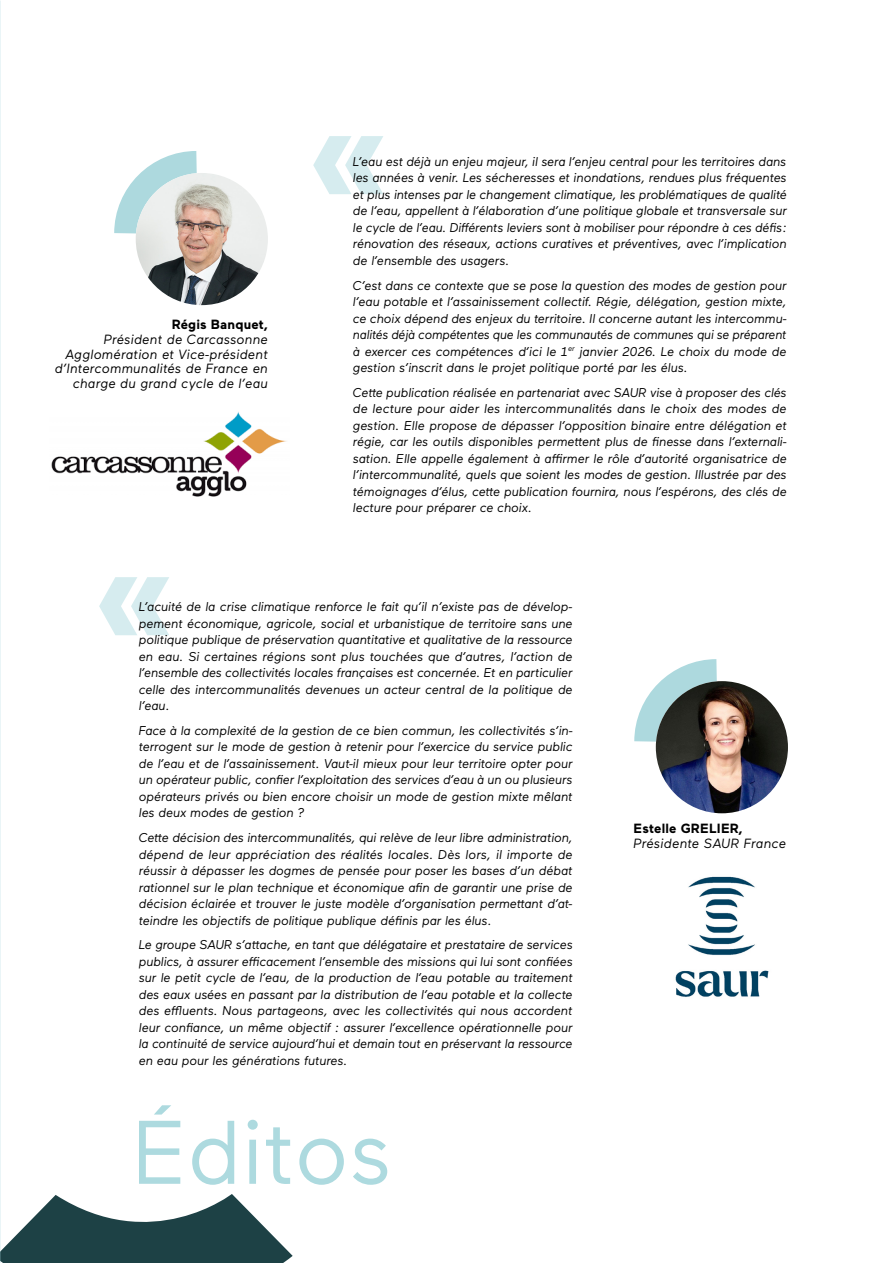
<style>
.page{position:relative;width:893px;height:1263px;background:#fff}
.page>*{position:absolute;margin:0;border:0;box-sizing:border-box;transform-origin:0 0}
.t1{font:900 118.65px "Maax";color:#addadf}
.t2{font:90px "Maax";color:#addadf}
.t3{font:italic 13.35px/14.7px "Maax";letter-spacing:.015em;color:#000;text-align:right}
.t4{font:700 13.35px "Maax";letter-spacing:.015em;color:#000}
.t5{font:italic 12.75px/16.5px "Maax";letter-spacing:-.005em;color:#000;text-align:justify}
</style>
<div class="page">
<svg style="left:0;top:1194px;width:293px;height:69px"></svg>
<svg style="left:114px;top:151px;width:83px;height:115px"></svg>
<img style="left:136px;top:173px;width:132px;height:132px;border-radius:66px">
<img style="left:51px;top:412px;width:236px;height:85px">
<svg style="left:634px;top:659px;width:115px;height:115px"></svg>
<img style="left:656px;top:681px;width:132px;height:132px;border-radius:66px">
<img style="left:675px;top:876px;width:94px;height:121px">
<p class="t4" style="left:172px;top:316px;width:98px">Régis Banquet,</p>
<p class="t3" style="left:55px;top:331px;width:214px">Président de Carcassonne<br>Agglomération et Vice-président d’Intercommunalités de France en charge du grand cycle de l’eau</p>
<h1 class="t1" style="left:310px;top:75px;width:78px">«</h1>
<p class="t5" style="left:353px;top:153px;width:435px">L’eau est déjà un enjeu majeur, il sera l’enjeu central pour les territoires dans les années à venir. Les sécheresses et inondations, rendues plus fréquentes et plus intenses par le changement climatique, les problématiques de qualité de l’eau, appellent à l’élaboration d’une politique globale et transversale sur le cycle de l’eau. Différents leviers sont à mobiliser pour répondre à ces défis : rénovation des réseaux, actions curatives et préventives, avec l’implication de l’ensemble des usagers.</p>
<p class="t5" style="left:353px;top:276px;width:435px">C’est dans ce contexte que se pose la question des modes de gestion pour l’eau potable et l’assainissement collectif. Régie, délégation, gestion mixte, ce choix dépend des enjeux du territoire. Il concerne autant les intercommu&shy;nalités déjà compétentes que les communautés de communes qui se préparent à exercer ces compétences d’ici le 1<sup>er</sup> janvier 2026. Le choix du mode de gestion s’inscrit dans le projet politique porté par les élus.</p>
<p class="t5" style="left:353px;top:384px;width:435px">Cette publication réalisée en partenariat avec SAUR vise à proposer des clés de lecture pour aider les intercommunalités dans le choix des modes de gestion. Elle propose de dépasser l’opposition binaire entre délégation et régie, car les outils disponibles permettent plus de finesse dans l’externali&shy;sation. Elle appelle également à affirmer le rôle d’autorité organisatrice de l’intercommunalité, quels que soient les modes de gestion. Illustrée par des témoignages d’élus, cette publication fournira, nous l’espérons, des clés de lecture pour préparer ce choix.</p>
<h1 class="t1" style="left:95px;top:516px;width:78px">«</h1>
<p class="t5" style="left:139px;top:598px;width:435px">L’acuité de la crise climatique renforce le fait qu’il n’existe pas de dévelop&shy;pement économique, agricole, social et urbanistique de territoire sans une politique publique de préservation quantitative et qualitative de la ressource en eau. Si certaines régions sont plus touchées que d’autres, l’action de l’ensemble des collectivités locales françaises est concernée. Et en particulier celle des intercommunalités devenues un acteur central de la politique de l’eau.</p>
<p class="t5" style="left:139px;top:721px;width:435px">Face à la complexité de la gestion de ce bien commun, les collectivités s’in&shy;terrogent sur le mode de gestion à retenir pour l’exercice du service public de l’eau et de l’assainissement. Vaut-il mieux pour leur territoire opter pour un opérateur public, confier l’exploitation des services d’eau à un ou plusieurs opérateurs privés ou bien encore choisir un mode de gestion mixte mêlant les deux modes de gestion ?</p>
<p class="t5" style="left:139px;top:829px;width:435px">Cette décision des intercommunalités, qui relève de leur libre administration, dépend de leur appréciation des réalités locales. Dès lors, il importe de réussir à dépasser les dogmes de pensée pour poser les bases d’un débat rationnel sur le plan technique et économique afin de garantir une prise de décision éclairée et trouver le juste modèle d’organisation permettant d’at&shy;teindre les objectifs de politique publique définis par les élus.</p>
<p class="t5" style="left:139px;top:936px;width:435px">Le groupe SAUR s’attache, en tant que délégataire et prestataire de services publics, à assurer efficacement l’ensemble des missions qui lui sont confiées sur le petit cycle de l’eau, de la production de l’eau potable au traitement des eaux usées en passant par la distribution de l’eau potable et la collecte des effluents. Nous partageons, avec les collectivités qui nous accordent leur confiance, un même objectif : assurer l’excellence opérationnelle pour la continuité de service aujourd’hui et demain tout en préservant la ressource en eau pour les générations futures.</p>
<h2 class="t2" style="left:132px;top:1094px;width:262px">Éditos</h2>
<p class="t4" style="left:634px;top:819px;width:110px">Estelle GRELIER,</p>
<p class="t3" style="left:634px;top:835px;width:154px">Présidente SAUR France</p>
</div>
